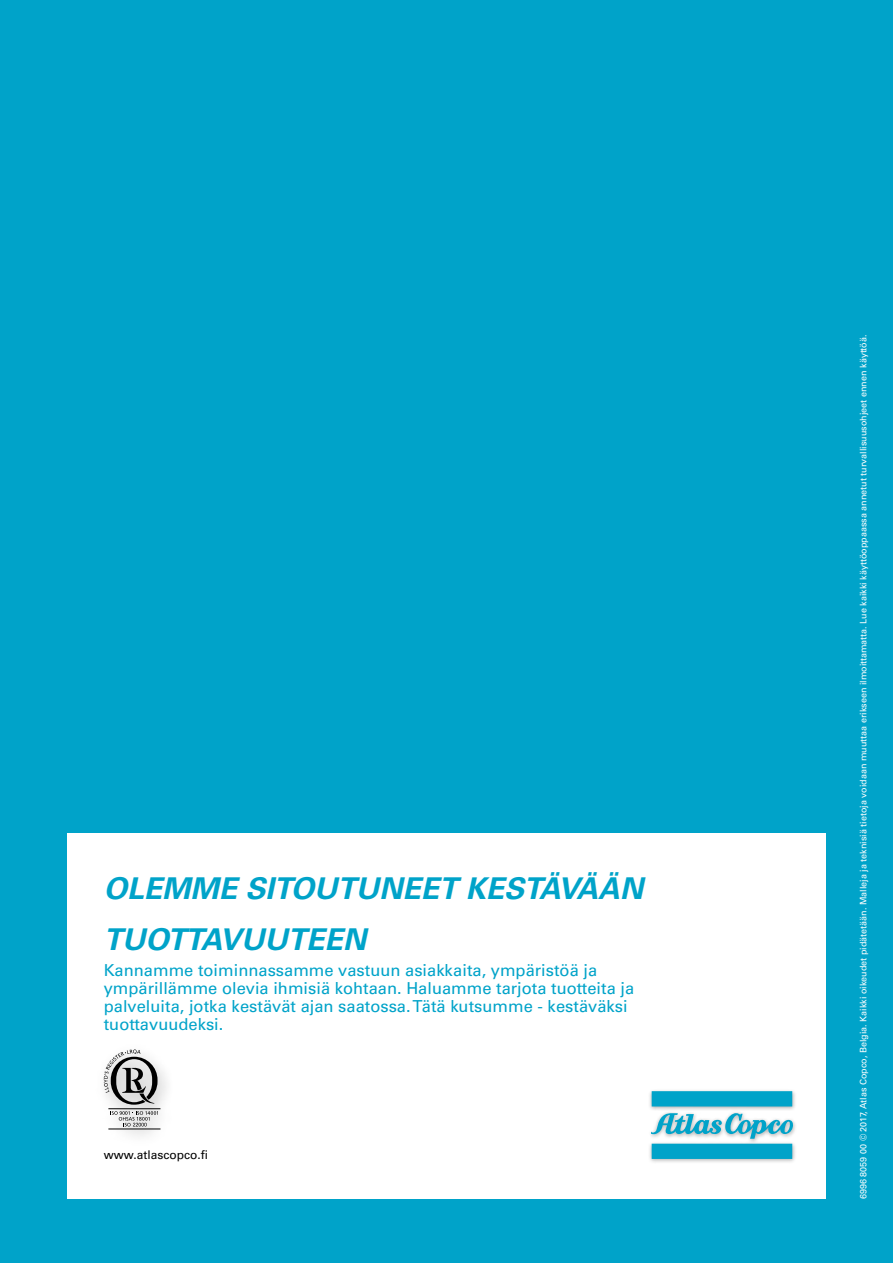
<style>
.page{position:relative;width:893px;height:1263px;background:#00a3c9}
.page>*{position:absolute;margin:0;border:0;box-sizing:border-box;transform-origin:0 0}
.t1{font:italic 700 30px "Univers LT Std";color:#00a3c9}
.t2{font:16.5px/18px "Univers LT Std";color:#00a3c9}
.t3{font:12px "Univers LT Std";color:#000}
.t4{font:9px "Univers LT Std";color:#fff}
</style>
<div class="page">
<div style="left:67px;top:833px;width:759px;height:366px;background:#fff"></div>
<div style="left:648px;top:1088px;width:148px;height:75px;background:#000;opacity:.33"></div>
<div style="left:652px;top:1091px;width:140px;height:15px;background:#00a3c9"></div>
<svg style="left:651px;top:1113px;width:142px;height:46px"></svg>
<div style="left:94px;top:1041px;width:81px;height:107px;background:#000;opacity:.3"></div>
<svg style="left:104px;top:1049px;width:54px;height:56px"></svg>
<hr style="left:108px;top:1108px;width:52px;height:1px;background:#000">
<hr style="left:108px;top:1129px;width:52px;height:1px;background:#000">
<svg style="left:111px;top:1111px;width:47px;height:15px"></svg>
<h1 class="t1" style="left:104px;top:870px;width:541px">OLEMME SITOUTUNEET KESTÄVÄÄN</h1>
<h1 class="t1" style="left:104px;top:921px;width:264px">TUOTTAVUUTEEN</h1>
<p class="t2" style="left:104px;top:961px;width:532px">Kannamme toiminnassamme vastuun asiakkaita, ympäristöä ja ympärillämme olevia ihmisiä kohtaan. Haluamme tarjota tuotteita ja palveluita, jotka kestävät ajan saatossa. Tätä kutsumme - kestäväksi tuottavuudeksi.</p>
<p class="t3" style="left:104px;top:1147px;width:106px">www.atlascopco.fi</p>
<p class="t4" style="left:858px;top:1199px;width:866px;rotate:-90deg">6996 8059 00 © 2017, Atlas Copco, Belgia. Kaikki oikeudet pidätetään. Malleja ja teknisiä tietoja voidaan muuttaa erikseen ilmoittamatta. Lue kaikki käyttöoppaassa annetut turvallisuusohjeet ennen käyttöä.</p>
</div>
